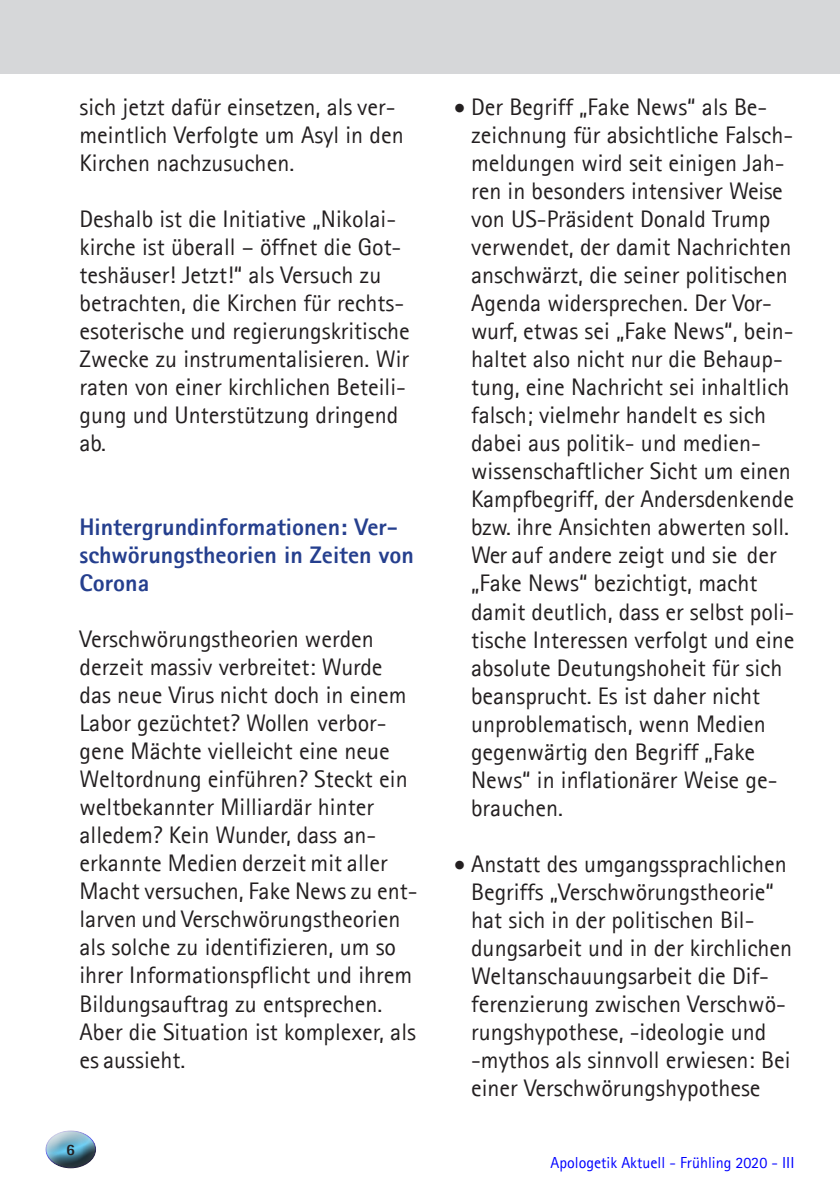
<style>
.page{position:relative;width:840px;height:1191px;background:#fff}
.page>*{position:absolute;margin:0;border:0;box-sizing:border-box;transform-origin:0 0}
.Body_Text{font:24px/28px "Agfa Rotis Sans Serif";color:#231f20}
.Heading_1{font:800 24px/28px "Agfa Rotis Sans Serif";color:#253f8e}
.t1{font:16px "Agfa Rotis Sans Serif";color:#00f}
.t2{font:800 16px "Agfa Rotis Sans Serif";color:#231f20}
</style>
<div class="page">
<div style="left:31px;top:1126px;width:65px;height:40px;background:#fff;opacity:.75"></div>
<div style="left:36px;top:1136px;width:60px;height:32px;background:#231f20;opacity:.75"></div>
<div style="left:0;top:0;width:839px;height:74px;background:#d6d7d9"></div>
<p class="Body_Text" style="left:79px;top:93px;width:325px">sich jetzt dafür einsetzen, als ver&shy;meintlich Verfolgte um Asyl in den<br>Kirchen nachzusuchen.</p>
<p class="Body_Text" style="left:79px;top:205px;width:332px">Deshalb ist die Initiative „Nikolai&shy;kirche ist überall – öffnet die Got&shy;teshäuser! Jetzt!“ als Versuch zu betrachten, die Kirchen für rechts&shy;esoterische und regierungskritische<br>Zwecke zu instrumentalisieren. Wir raten von einer kirchlichen Beteili&shy;gung und Unterstützung dringend ab.</p>
<p class="Heading_1" style="left:79px;top:513px;width:336px">Hintergrundinformationen: Ver&shy;schwörungstheorien in Zeiten von<br>Corona</p>
<p class="Body_Text" style="left:79px;top:625px;width:339px">Verschwörungstheorien werden derzeit massiv verbreitet: Wurde das neue Virus nicht doch in einem<br>Labor gezüchtet? Wollen verbor&shy;gene Mächte vielleicht eine neue<br>Weltordnung einführen? Steckt ein weltbekannter Milliardär hinter alledem? Kein Wunder, dass an&shy;erkannte Medien derzeit mit aller<br>Macht versuchen, Fake News zu ent&shy;larven und Verschwörungstheorien als solche zu identifizieren, um so ihrer Informationspflicht und ihrem<br>Bildungsauftrag zu entsprechen.<br>Aber die Situation ist komplexer, als es aussieht.</p>
<p class="t2" style="left:66px;top:1139px;width:10px">6</p>
<p class="Body_Text" style="left:471px;top:93px;width:325px;text-indent:-17px">• Der Begriff „Fake News“ als Be&shy;zeichnung für absichtliche Falsch&shy;meldungen wird seit einigen Jah&shy;ren in besonders intensiver Weise von US-Präsident Donald Trump verwendet, der damit Nachrichten anschwärzt, die seiner politischen<br>Agenda widersprechen. Der Vor&shy;wurf, etwas sei „Fake News“, bein&shy;haltet also nicht nur die Behaup&shy;tung, eine Nachricht sei inhaltlich falsch; vielmehr handelt es sich dabei aus politik- und medien&shy;wissenschaftlicher Sicht um einen<br>Kampfbegriff, der Andersdenkende bzw. ihre Ansichten abwerten soll.<br>Wer auf andere zeigt und sie der „Fake News“ bezichtigt, macht damit deutlich, dass er selbst poli&shy;tische Interessen verfolgt und eine absolute Deutungshoheit für sich beansprucht. Es ist daher nicht unproblematisch, wenn Medien gegenwärtig den Begriff „Fake<br>News“ in inflationärer Weise ge&shy;brauchen.</p>
<p class="Body_Text" style="left:471px;top:849px;width:322px;text-indent:-17px">• Anstatt des umgangssprachlichen Begriffs „Verschwörungstheorie“ hat sich in der politischen Bil&shy;dungsarbeit und in der kirchlichen Weltanschauungsarbeit die Dif&shy;ferenzierung zwischen Verschwö&shy;rungshypothese, -ideologie und -mythos als sinnvoll erwiesen: Bei einer Verschwörungshypothese</p>
<p class="t1" style="left:550px;top:1153px;width:245px">Apologetik Aktuell - Frühling 2020 - III</p>
</div>
